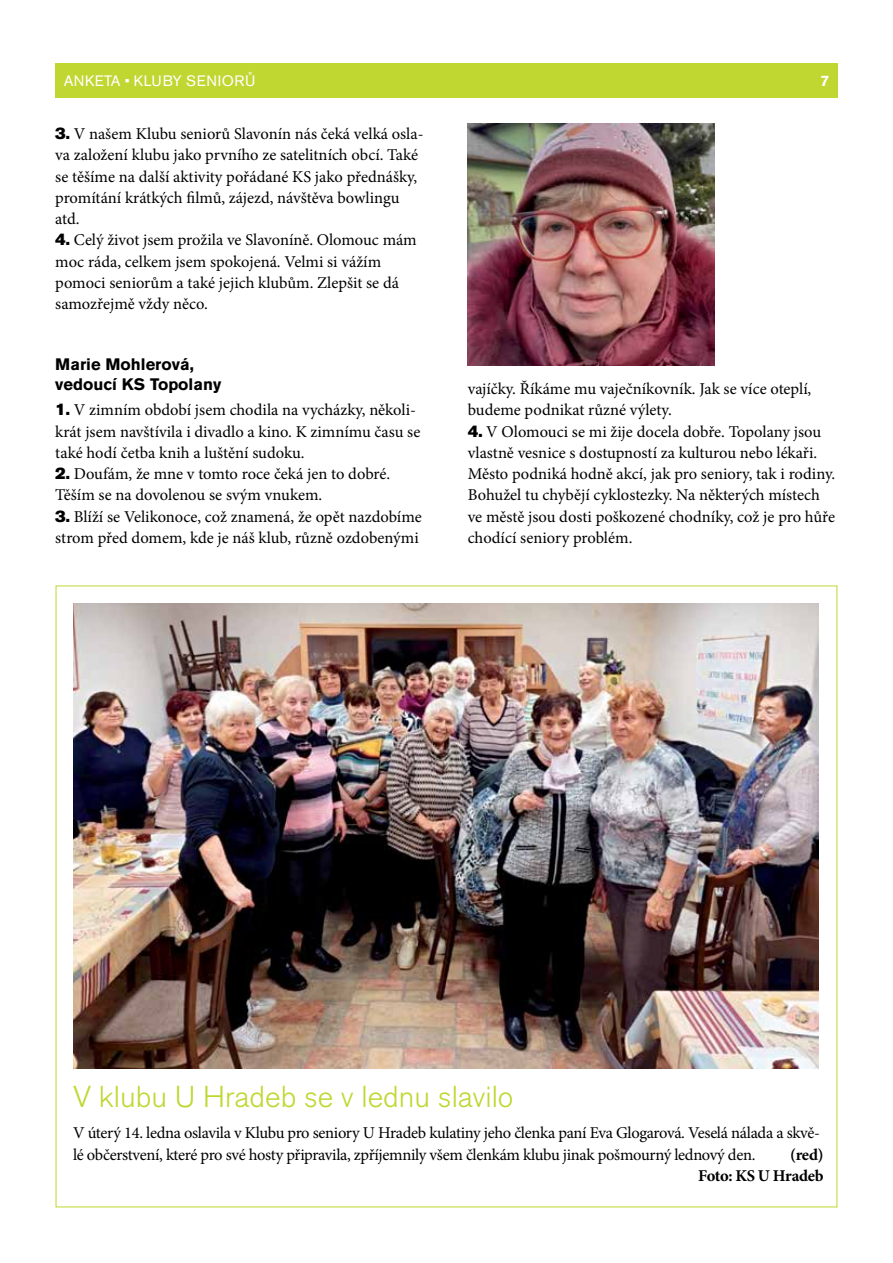
<style>
.page{position:relative;width:893px;height:1263px;background:#fff}
.page>*{position:absolute;margin:0;border:0;box-sizing:border-box;transform-origin:0 0}
.t1{font:300 30px "Akzidenz Grotesk Pro";color:#bfd730}
.t2{font:16.5px/21.3px "Minion Pro";letter-spacing:-.005em;color:#000}
.t3{font:700 16.5px/19.8px "Akzidenz Grotesk Pro";color:#000}
.t4{font:700 16.5px/21.3px "Minion Pro";letter-spacing:-.025em;color:#000;text-align:right}
.t5{font:15px "Akzidenz Grotesk Pro";letter-spacing:.03em;color:#fff}
.t6{font:700 15px "Akzidenz Grotesk Pro";color:#fff}
.s1{font-family:"Akzidenz Grotesk Pro Super"}
</style>
<div class="page">
<img style="left:73px;top:604px;width:746px;height:464px">
<div style="left:55px;top:64px;width:783px;height:34px;background:#bfd730"></div>
<img style="left:468px;top:123px;width:246px;height:243px">
<p class="t5" style="left:64px;top:71px;width:193px">ANKETA • KLUBY SENIORŮ</p>
<p class="t6" style="left:821px;top:71px;width:10px">7</p>
<p class="t2" style="left:55px;top:123px;width:370px"><span class="s1">3.</span> V našem Klubu seniorů Slavonín nás čeká velká osla&shy;va založení klubu jako prvního ze satelitních obcí. Také se těšíme na další aktivity pořádané KS jako přednášky, promítání krátkých filmů, zájezd, návštěva bowlingu atd.</p>
<p class="t2" style="left:55px;top:229px;width:363px"><span class="s1">4.</span> Celý život jsem prožila ve Slavoníně. Olomouc mám moc ráda, celkem jsem spokojená. Velmi si vážím pomoci seniorům a také jejich klubům. Zlepšit se dá samozřejmě vždy něco.</p>
<p class="t3" style="left:55px;top:354px;width:168px">Marie Mohlerová, vedoucí KS Topolany</p>
<p class="t2" style="left:55px;top:400px;width:367px"><span class="s1">1.</span> V zimním období jsem chodila na vycházky, několi&shy;krát jsem navštívila i divadlo a kino. K zimnímu času se také hodí četba knih a luštění sudoku.</p>
<p class="t2" style="left:55px;top:463px;width:336px"><span class="s1">2.</span> Doufám, že mne v tomto roce čeká jen to dobré.<br>Těším se na dovolenou se svým vnukem.</p>
<p class="t2" style="left:55px;top:506px;width:368px"><span class="s1">3.</span> Blíží se Velikonoce, což znamená, že opět nazdobíme strom před domem, kde je náš klub, různě ozdobenými</p>
<p class="t2" style="left:468px;top:378px;width:345px">vajíčky. Říkáme mu vaječníkovník. Jak se více oteplí, budeme podnikat různé výlety.</p>
<p class="t2" style="left:468px;top:421px;width:369px"><span class="s1">4.</span> V Olomouci se mi žije docela dobře. Topolany jsou vlastně vesnice s dostupností za kulturou nebo lékaři.<br>Město podniká hodně akcí, jak pro seniory, tak i rodiny.<br>Bohužel tu chybějí cyklostezky. Na některých místech ve městě jsou dosti poškozené chodníky, což je pro hůře chodící seniory problém.</p>
<h1 class="t1" style="left:73px;top:1077px;width:442px">V klubu U Hradeb se v lednu slavilo</h1>
<p class="t2" style="left:73px;top:1122px;width:748px">V úterý 14. ledna oslavila v Klubu pro seniory U Hradeb kulatiny jeho členka paní Eva Glogarová. Veselá nálada a skvě&shy;lé občerstvení, které pro své hosty připravila, zpříjemnily všem členkám klubu jinak pošmourný lednový den.</p>
<p class="t4" style="left:698px;top:1143px;width:127px">(red)<br>Foto: KS U Hradeb</p>
</div>
